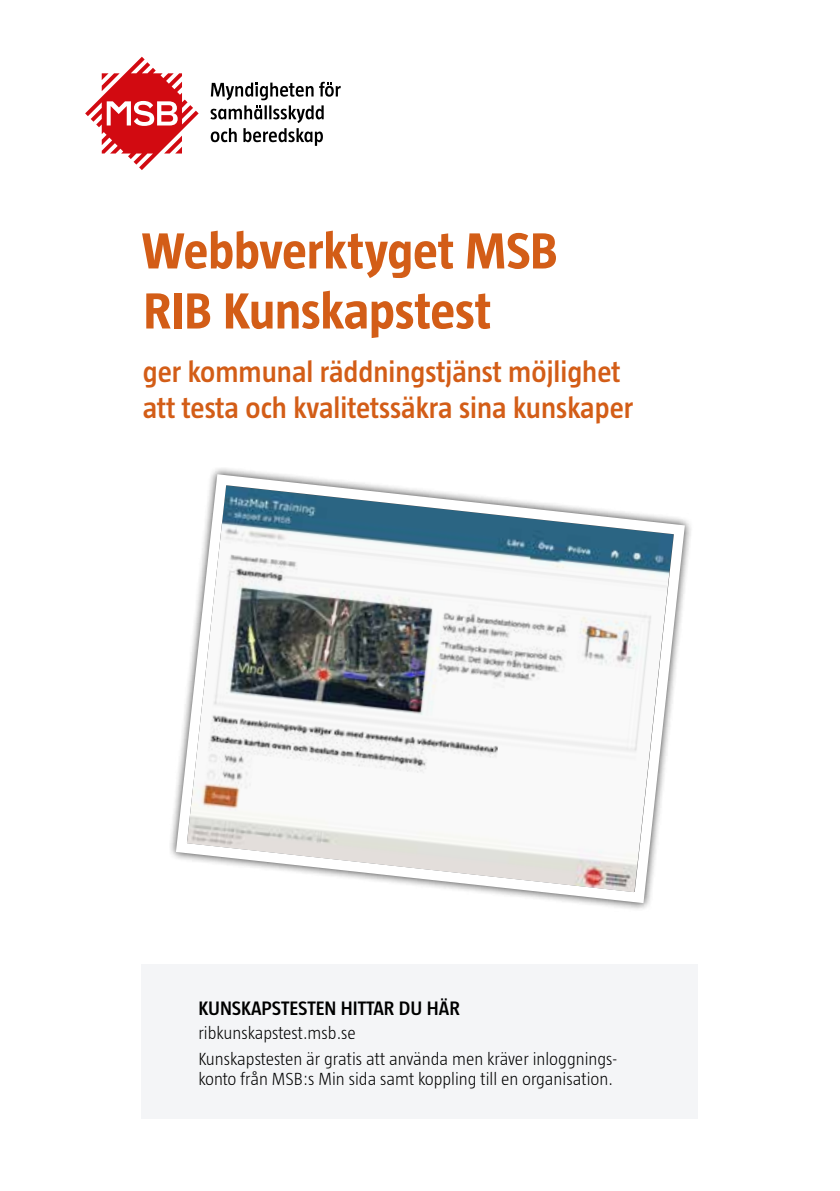
<style>
.page{position:relative;width:840px;height:1191px;background:#fff}
.page>*{position:absolute;margin:0;border:0;box-sizing:border-box;transform-origin:0 0}
.t1{font:700 52px/60px "Taz";letter-spacing:-.005em;color:#d35d17}
.t2{font:600 30px/36px "Taz";color:#d35d17}
.t3{font:600 20px "Taz";color:#000}
.t4{font:300 18px/25.6px "Taz";color:#000}
</style>
<div class="page">
<svg style="left:85px;top:57px;width:113px;height:113px"></svg>
<svg style="left:210px;top:82px;width:130px;height:64px"></svg>
<svg style="left:170px;top:469px;width:520px;height:439px"></svg>
<div style="left:142px;top:965px;width:555px;height:154px;background:#f4f5f7"></div>
<h1 class="t1" style="left:142px;top:220px;width:417px">Webbverktyget MSB<br>RIB Kunskapstest</h1>
<h2 class="t2" style="left:143px;top:353px;width:492px">ger kommunal räddningstjänst möjlighet att testa och kvalitetssäkra sina kunskaper</h2>
<p class="t3" style="left:198px;top:997px;width:263px">KUNSKAPSTESTEN HITTAR DU HÄR</p>
<p class="t4" style="left:198px;top:1020px;width:420px">ribkunskapstest.msb.se<br>Kunskapstesten är gratis att använda men kräver inloggnings-</p>
<p class="t4" style="left:198px;top:1065px;width:416px">konto från MSB:s Min sida samt koppling till en organisation.</p>
</div>
